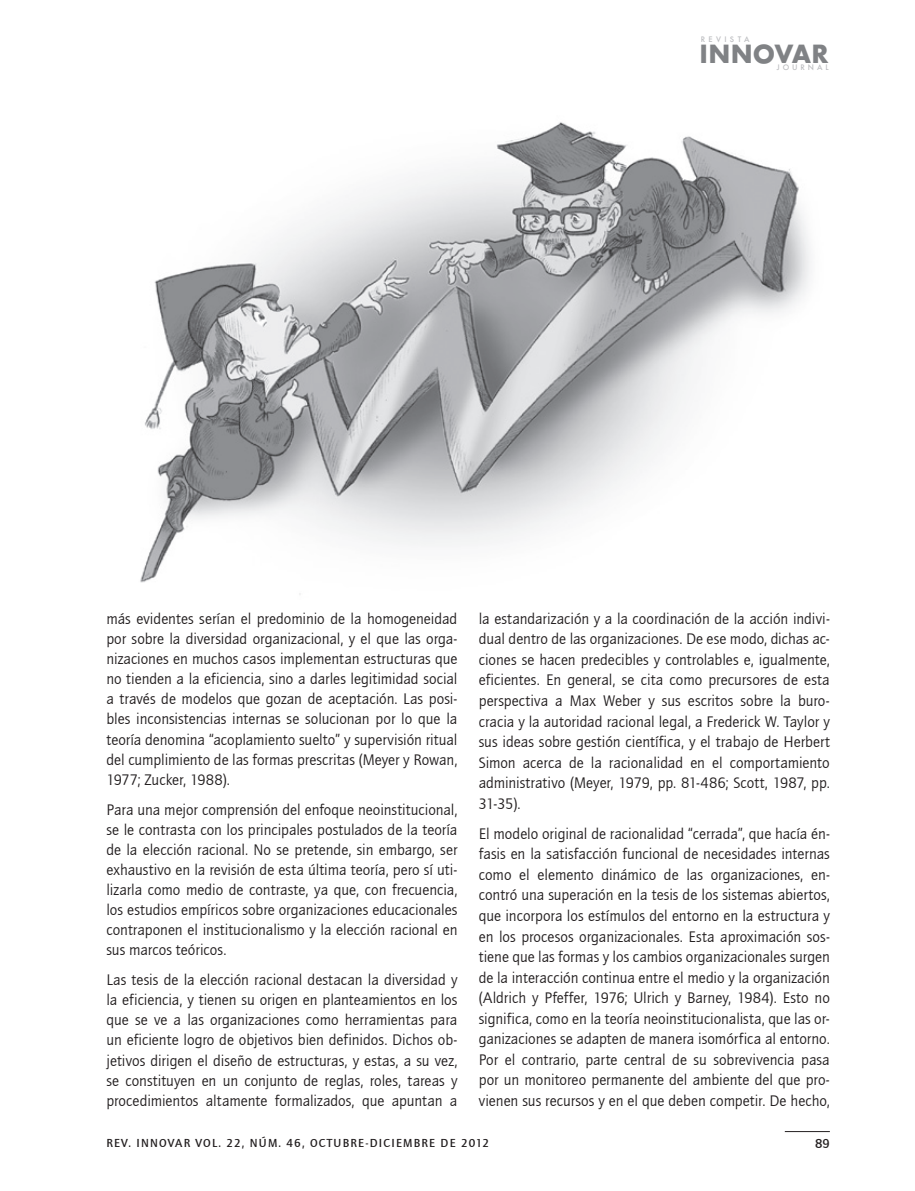
<style>
.page{position:relative;width:915px;height:1191px;background:#fff}
.page>*{position:absolute;margin:0;border:0;box-sizing:border-box;transform-origin:0 0}
.t1{font:700 27.3px "Futura TEE";letter-spacing:.005em;color:#808285}
.t2{font:15.75px/20.5px "Quay Sans ITCTT Book";color:#231f20;text-align:justify}
.t3{font:13.5px "Quay Sans Md ITCTT";color:#231f20}
.t4{font:12px "Quay Sans Md ITCTT";letter-spacing:.1em;color:#231f20}
.t5{font:500 8.25px "Futura TEE";letter-spacing:.36em;color:#bcbdc0}
.t6{font:500 8.25px "Futura TEE";letter-spacing:.4em;color:#bcbdc0}
</style>
<div class="page">
<hr style="left:784px;top:1131px;width:45px;height:1px;background:#231f20">
<img style="left:140px;top:122px;width:671px;height:473px">
<p class="t6" style="left:700px;top:34px;width:50px">REVISTA</p>
<h1 class="t1" style="left:699px;top:37px;width:130px">INNOVAR</h1>
<p class="t5" style="left:776px;top:62px;width:53px">JOURNAL</p>
<p class="t2" style="left:106px;top:609px;width:352px;line-height:20.1px">más evidentes serían el predominio de la homogeneidad por sobre la diversidad organizacional, y el que las orga&shy;nizaciones en muchos casos implementan estructuras que no tienden a la eficiencia, sino a darles legitimidad social a través de modelos que gozan de aceptación. Las posi&shy;bles inconsistencias internas se solucionan por lo que la teoría denomina “acoplamiento suelto” y supervisión ritual del cumplimiento de las formas prescritas (Meyer y Rowan, 1977; Zucker, 1988).</p>
<p class="t2" style="left:106px;top:799px;width:352px;line-height:20.1px">Para una mejor comprensión del enfoque neoinstitucional, se le contrasta con los principales postulados de la teoría de la elección racional. No se pretende, sin embargo, ser exhaustivo en la revisión de esta última teoría, pero sí uti&shy;lizarla como medio de contraste, ya que, con frecuencia, los estudios empíricos sobre organizaciones educacionales contraponen el institucionalismo y la elección racional en sus marcos teóricos.</p>
<p class="t2" style="left:106px;top:970px;width:352px;line-height:20.1px">Las tesis de la elección racional destacan la diversidad y la eficiencia, y tienen su origen en planteamientos en los que se ve a las organizaciones como herramientas para un eficiente logro de objetivos bien definidos. Dichos ob&shy;jetivos dirigen el diseño de estructuras, y estas, a su vez, se constituyen en un conjunto de reglas, roles, tareas y procedimientos altamente formalizados, que apuntan a</p>
<p class="t2" style="left:478px;top:608px;width:352px">la estandarización y a la coordinación de la acción indivi&shy;dual dentro de las organizaciones. De ese modo, dichas ac&shy;ciones se hacen predecibles y controlables e, igualmente, eficientes. En general, se cita como precursores de esta perspectiva a Max Weber y sus escritos sobre la buro&shy;cracia y la autoridad racional legal, a Frederick W. Taylor y sus ideas sobre gestión científica, y el trabajo de Herbert Simon acerca de la racionalidad en el comportamiento administrativo (Meyer, 1979, pp. 81-486; Scott, 1987, pp.<br>31-35).</p>
<p class="t2" style="left:478px;top:823px;width:352px">El modelo original de racionalidad “cerrada”, que hacía én&shy;fasis en la satisfacción funcional de necesidades internas como el elemento dinámico de las organizaciones, en&shy;contró una superación en la tesis de los sistemas abiertos, que incorpora los estímulos del entorno en la estructura y en los procesos organizacionales. Esta aproximación sos&shy;tiene que las formas y los cambios organizacionales surgen de la interacción continua entre el medio y la organización (Aldrich y Pfeffer, 1976; Ulrich y Barney, 1984). Esto no significa, como en la teoría neoinstitucionalista, que las or&shy;ganizaciones se adapten de manera isomórfica al entorno.<br>Por el contrario, parte central de su sobrevivencia pasa por un monitoreo permanente del ambiente del que pro&shy;vienen sus recursos y en el que deben competir. De hecho,</p>
<p class="t4" style="left:106px;top:1136px;width:384px">REV. INNOVAR VOL. 22, NÚM. 46, OCTUBRE-DICIEMBRE DE 2012</p>
<p class="t3" style="left:814px;top:1136px;width:16px">89</p>
</div>
